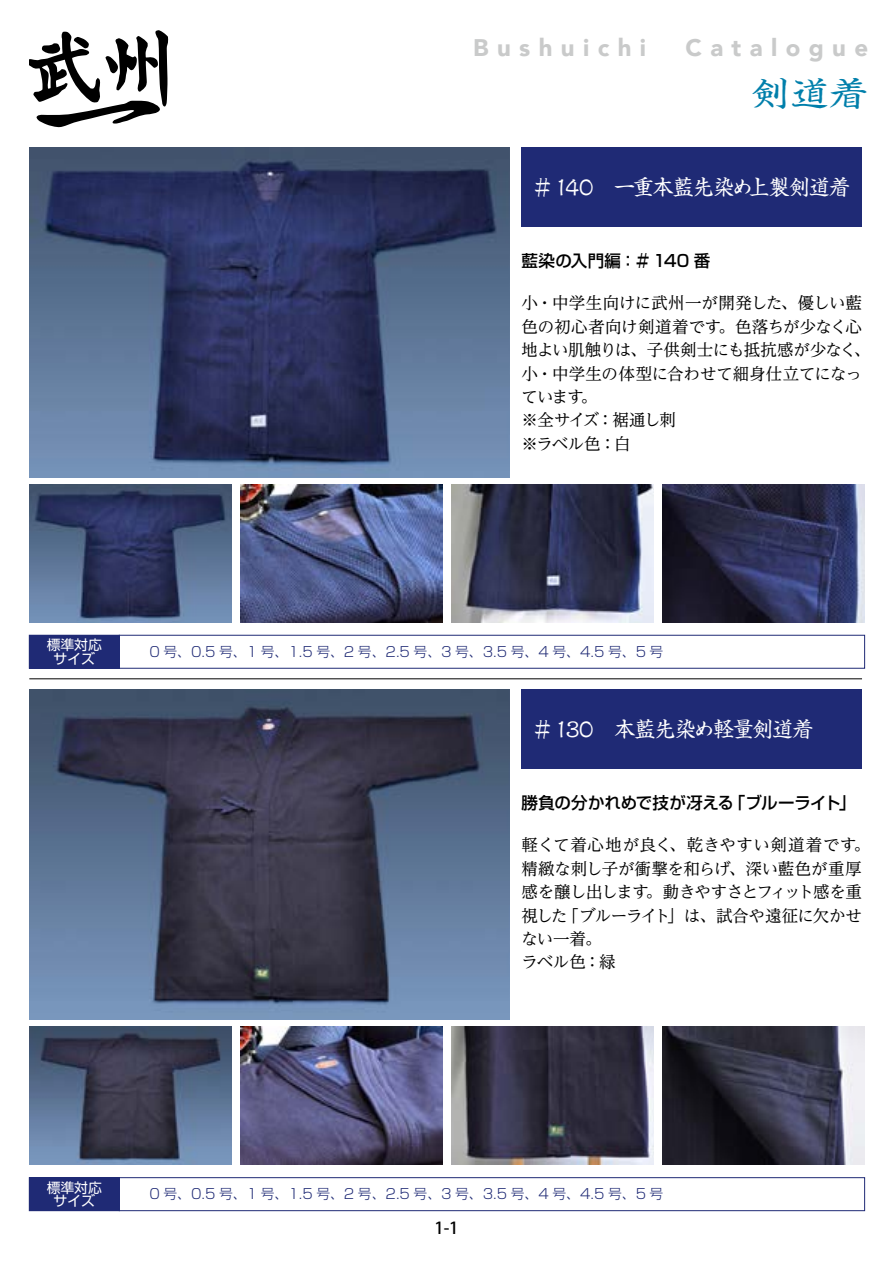
<style>
.page{position:relative;width:893px;height:1263px;background:#fff}
.page>*{position:absolute;margin:0;border:0;box-sizing:border-box;transform-origin:0 0}
.t1{font:33.15px "Shinsei Kai Pr 5 CBSK1";color:#007fab;scale:1.18 1}
.t2{font:900 24px "Avenir";letter-spacing:.35em;color:#c9caca}
.t3{font:21px "Shinsei Kai Pr 5 CBSK1";letter-spacing:-.055em;color:#fff}
.t4{font:16.5px/23.4px "UD Reimin Pro";letter-spacing:-.015em;color:#000}
.t5{font:500 16.5px "Shin Go Pr 5";color:#000}
.t6{font:500 16.5px "Shin Go Pr 5";letter-spacing:.02em;color:#000}
.t7{font:500 16.5px "Koz Go Pr 6 N";color:#000}
.t8{font:300 13.8px "Shin Go Pr 5";color:#1f2a75}
.t9{font:13.8px/13.8px "Shin Go Pr 5";color:#fff;text-align:center}
</style>
<div class="page">
<div style="left:29px;top:1178px;width:90px;height:33px;background:#1f2a75"></div>
<div style="left:29px;top:1177px;width:91px;height:34px;border:1px solid #1f2a75"></div>
<div style="left:119px;top:1177px;width:746px;height:34px;border:1px solid #1f2a75"></div>
<svg style="left:29px;top:30px;width:139px;height:97px"></svg>
<img style="left:29px;top:147px;width:480px;height:330px">
<img style="left:29px;top:689px;width:480px;height:330px">
<img style="left:29px;top:485px;width:203px;height:138px">
<img style="left:29px;top:1027px;width:203px;height:138px">
<img style="left:451px;top:485px;width:203px;height:138px">
<img style="left:451px;top:1027px;width:203px;height:138px">
<img style="left:240px;top:485px;width:203px;height:138px">
<img style="left:240px;top:1027px;width:203px;height:138px">
<img style="left:662px;top:485px;width:203px;height:138px">
<img style="left:662px;top:1027px;width:203px;height:138px">
<div style="left:521px;top:147px;width:341px;height:79px;background:#1f2a75"></div>
<div style="left:521px;top:689px;width:341px;height:79px;background:#1f2a75"></div>
<hr style="left:29px;top:678px;width:833px;height:1px;background:#000">
<div style="left:29px;top:635px;width:90px;height:33px;background:#1f2a75"></div>
<div style="left:119px;top:635px;width:746px;height:33px;border:1px solid #1f2a75"></div>
<h2 class="t2" style="left:473px;top:27px;width:175px">Bushuichi</h2>
<h2 class="t2" style="left:685px;top:27px;width:184px">Catalogue</h2>
<h1 class="t1" style="left:751px;top:67px;width:101px">剣道着</h1>
<p class="t3" style="left:532px;top:170px;width:320px">＃140　一重本藍先染め上製剣道着</p>
<p class="t6" style="left:521px;top:248px;width:190px">藍染の入門編：＃140 番</p>
<p class="t4" style="left:521px;top:291px;width:350px">小・中学生向けに武州一が開発した、優しい藍色の初心者向け剣道着です。色落ちが少なく心地よい肌触りは、子供剣士にも抵抗感が少なく、小・中学生の体型に合わせて細身仕立てになっています。<br>※全サイズ：裾通し刺<br>※ラベル色：白</p>
<p class="t9" style="left:47px;top:637px;width:57px">標準対応サイズ</p>
<p class="t8" style="left:150px;top:640px;width:515px">0 号、0.5 号、1 号、1.5 号、2 号、2.5 号、3 号、3.5 号、4 号、4.5 号、5 号</p>
<p class="t3" style="left:532px;top:712px;width:283px">＃130　本藍先染め軽量剣道着</p>
<p class="t5" style="left:521px;top:790px;width:335px">勝負の分かれめで技が冴える「ブルーライト」</p>
<p class="t4" style="left:521px;top:833px;width:350px">軽くて着心地が良く、乾きやすい剣道着です。精緻な刺し子が衝撃を和らげ、深い藍色が重厚感を醸し出します。動きやすさとフィット感を重視した「ブルーライト」は、試合や遠征に欠かせない一着。<br>ラベル色：緑</p>
<p class="t9" style="left:47px;top:1179px;width:57px">標準対応サイズ</p>
<p class="t8" style="left:150px;top:1183px;width:515px">0 号、0.5 号、1 号、1.5 号、2 号、2.5 号、3 号、3.5 号、4 号、4.5 号、5 号</p>
<p class="t7" style="left:434px;top:1219px;width:26px">1-1</p>
</div>
